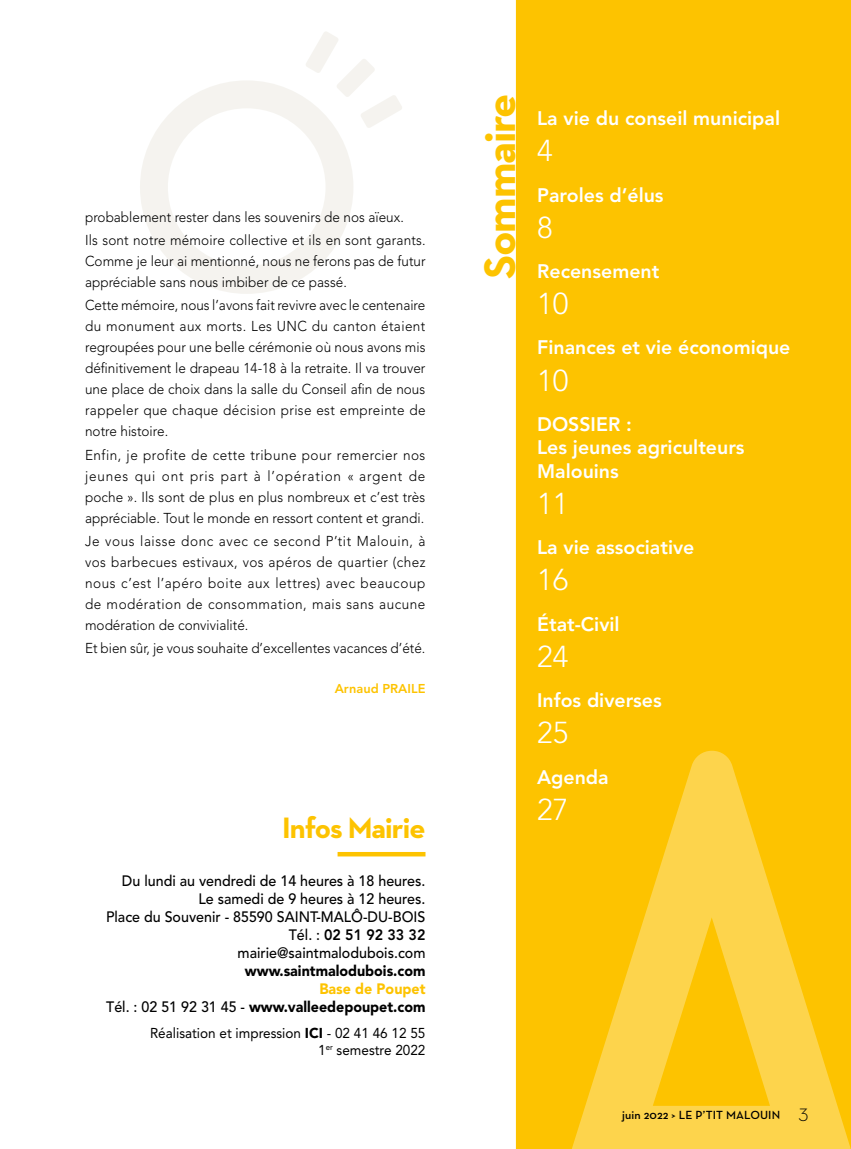
<style>
.page{position:relative;width:851px;height:1149px;background:#fff}
.page>*{position:absolute;margin:0;border:0;box-sizing:border-box;transform-origin:0 0}
.t1{font:700 45px "Neutra Text";letter-spacing:-.03em;color:#fdc300}
.t2{font:300 30px "Avenir LT";color:#fff}
.t3{font:700 30px "Neutra Text";letter-spacing:-.03em;color:#fdc300}
.t4{font:800 19.5px/23.4px "Avenir LT";color:#fff}
.t5{font:500 15px/18px "Avenir LT";color:#000;text-align:right;scale:.95 1}
.t6{font:900 15px/18px "Avenir LT";color:#000;text-align:right;scale:.95 1}
.t7{font:300 14.25px/21px "Avenir LT Std";color:#000;text-align:justify;scale:.95 1}
.t8{font:14.25px/17.1px "Avenir LT";color:#000;text-align:right;scale:.95 1}
.t9{font:800 12.75px "Avenir LT";color:#fdc300}
.t10{font:600 12px "Neutra Text";letter-spacing:.01em;color:#000}
.s1{font-weight:800}
.s2{color:#fdc300}
.s3{font-weight:500}
.s4{font-weight:900}
.s5{font-weight:300;font-size:21px}
</style>
<div class="page">
<svg style="left:140px;top:81px;width:213px;height:213px"></svg>
<svg style="left:305px;top:32px;width:97px;height:96px"></svg>
<div style="left:516px;top:0;width:334px;height:1148px;background:#fdc300"></div>
<svg style="left:570px;top:750px;width:280px;height:398px;background:#fdca22"></svg>
<div style="left:337px;top:851px;width:88px;height:5px;background:#fdc300"></div>
<p class="t7" style="left:85px;top:205px;width:360px;line-height:23.1px">probablement rester dans les souvenirs de nos aïeux.<br>Ils sont notre mémoire collective et ils en sont garants.</p>
<p class="t7" style="left:85px;top:251px;width:360px">Comme je leur ai mentionné, nous ne ferons pas de futur appréciable sans nous imbiber de ce passé.</p>
<p class="t7" style="left:85px;top:295px;width:360px">Cette mémoire, nous l’avons fait revivre avec le centenaire du monument aux morts. Les UNC du canton étaient regroupées pour une belle cérémonie où nous avons mis définitivement le drapeau 14-18 à la retraite. Il va trouver une place de choix dans la salle du Conseil afin de nous rappeler que chaque décision prise est empreinte de notre histoire.</p>
<p class="t7" style="left:85px;top:444px;width:360px">Enfin, je profite de cette tribune pour remercier nos jeunes qui ont pris part à l’opération « argent de poche ». Ils sont de plus en plus nombreux et c’est très appréciable. Tout le monde en ressort content et grandi.</p>
<p class="t7" style="left:85px;top:530px;width:360px">Je vous laisse donc avec ce second P’tit Malouin, à vos barbecues estivaux, vos apéros de quartier (chez nous c’est l’apéro boite aux lettres) avec beaucoup de modération de consommation, mais sans aucune modération de convivialité.</p>
<p class="t7" style="left:85px;top:637px;width:360px">Et bien sûr, je vous souhaite d’excellentes vacances d’été.</p>
<p class="t9" style="left:335px;top:680px;width:92px">Arnaud PRAILE</p>
<h2 class="t3" style="left:282px;top:809px;width:145px">Infos Mairie</h2>
<p class="t5" style="left:106px;top:872px;width:338px">Du lundi au vendredi de 14 heures à 18 heures.<br>Le samedi de 9 heures à 12 heures.<br>Place du Souvenir - 85590 SAINT-MALÔ-DU-BOIS Tél. : <span class="s1">02 51 92 33 32 </span>mairie@saintmalodubois.com</p>
<p class="t6" style="left:245px;top:961px;width:191px">www.saintmalodubois.com</p>
<p class="t6" style="left:106px;top:979px;width:337px"><span class="s2">Base de Poupet<br></span><span class="s3">Tél. : 02 51 92 31 45 -</span> www.valleedepoupet.com</p>
<p class="t8" style="left:150px;top:1024px;width:291px">Réalisation et impression <span class="s4">ICI</span> - 02 41 46 12 55<br>1<sup>er</sup> semestre 2022</p>
<h1 class="t1" style="left:471px;top:278px;width:186px;rotate:-90deg">Sommaire</h1>
<h3 class="t4" style="left:537px;top:107px;width:244px">La vie du conseil municipal</h3>
<h2 class="t2" style="left:537px;top:133px;width:17px">4</h2>
<h3 class="t4" style="left:537px;top:183px;width:128px">Paroles d’élus</h3>
<h2 class="t2" style="left:537px;top:209px;width:17px">8</h2>
<h3 class="t4" style="left:537px;top:259px;width:124px">Recensement</h3>
<h2 class="t2" style="left:537px;top:286px;width:33px">10</h2>
<h3 class="t4" style="left:537px;top:336px;width:255px">Finances et vie économique</h3>
<h2 class="t2" style="left:537px;top:362px;width:33px">10</h2>
<h3 class="t4" style="left:537px;top:412px;width:209px">DOSSIER :<br>Les jeunes agriculteurs<br>Malouins</h3>
<h2 class="t2" style="left:537px;top:485px;width:33px">11</h2>
<h3 class="t4" style="left:537px;top:535px;width:159px">La vie associative</h3>
<h2 class="t2" style="left:537px;top:562px;width:33px">16</h2>
<h3 class="t4" style="left:537px;top:612px;width:84px">État-Civil</h3>
<h2 class="t2" style="left:537px;top:638px;width:33px">24</h2>
<h3 class="t4" style="left:537px;top:688px;width:126px">Infos diverses</h3>
<h2 class="t2" style="left:537px;top:715px;width:33px">25</h2>
<h3 class="t4" style="left:537px;top:765px;width:73px">Agenda</h3>
<h2 class="t2" style="left:537px;top:791px;width:33px">27</h2>
<p class="t10" style="left:622px;top:1107px;width:188px">juin 2022 &gt; LE P’TIT MALOUIN <span class="s5">3</span></p>
</div>
